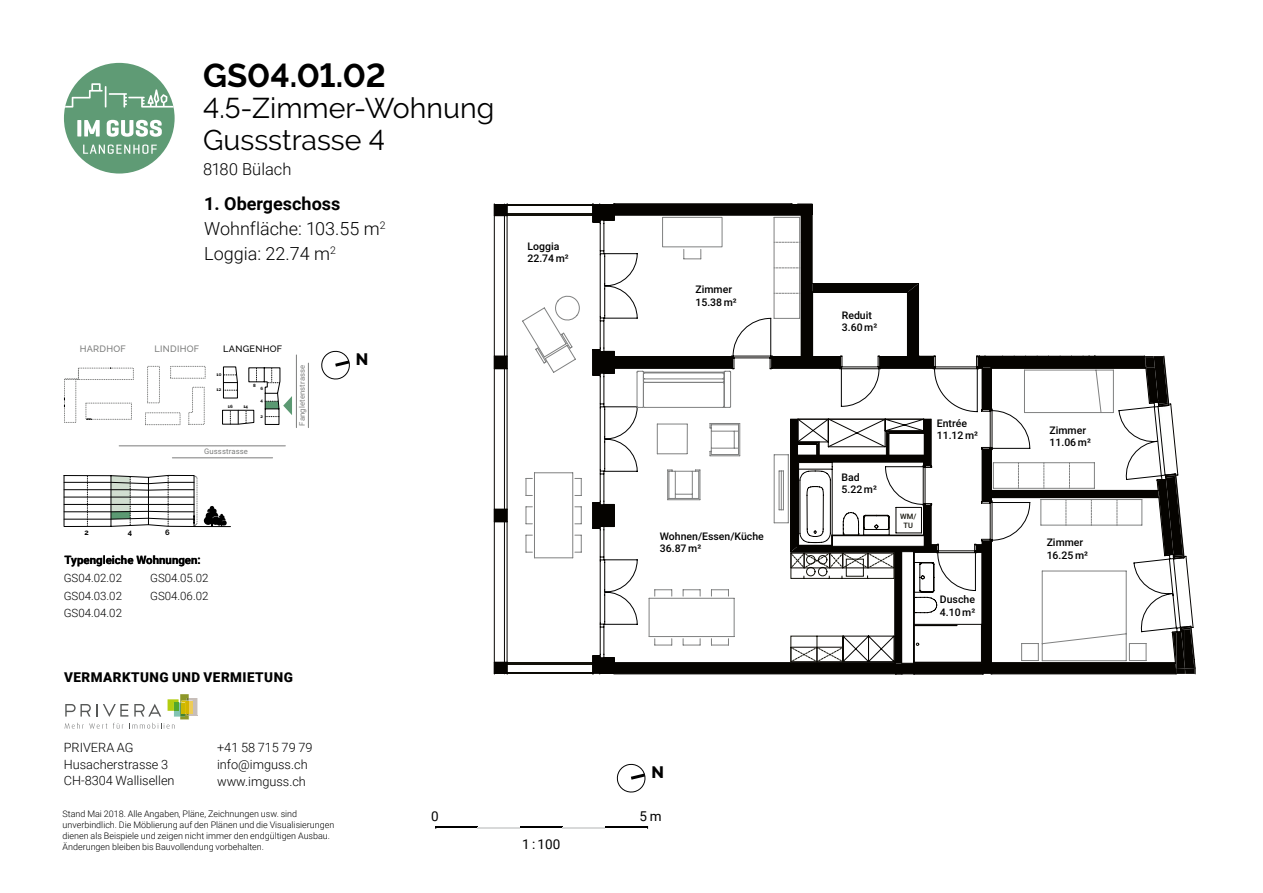
<style>
.page{position:relative;width:1263px;height:893px;background:#fff}
.page>*{position:absolute;margin:0;border:0;box-sizing:border-box;transform-origin:0 0}
.t1{font:700 33px "Raleway";color:#000}
.t2{font:28.5px/31.2px "Raleway";color:#000}
.t3{font:300 18px/24.6px "Roboto";color:#000}
.t4{font:300 16.5px "Roboto";color:#000}
.t5{font:800 16.5px "Raleway";color:#000}
.t6{font:900 13.5px "Roboto";letter-spacing:.035em;color:#000}
.t7{font:13.5px "Roboto";color:#000}
.t8{font:300 12.75px/16.5px "Roboto";color:#000}
.t9{font:300 11.4px/17.7px "Roboto";color:#000;text-align:justify}
.t10{font:700 11.4px "Roboto";color:#000}
.t11{font:500 10.5px/12.6px "Roboto";color:#000}
.t12{font:500 9.15px "Raleway";letter-spacing:.03em;color:#7b7c7b}
.t13{font:500 9.15px "Raleway";letter-spacing:.03em;color:#000}
.t14{font:300 9px/11.2px "Roboto";color:#000}
.t15{font:7.65px "Roboto";letter-spacing:.02em;color:#7b7c7b}
.t16{font:700 7.65px "Raleway";color:#000}
.t17{font:500 7.5px/9px "Roboto";color:#13120a;text-align:center}
.t18{font:700 4.5px "Raleway";color:#000}
.s1{font-weight:700}
</style>
<div class="page">
<svg style="left:321px;top:350px;width:29px;height:30px"></svg>
<svg style="left:145px;top:366px;width:61px;height:59px"></svg>
<svg style="left:64px;top:368px;width:70px;height:55px"></svg>
<hr style="left:296px;top:355px;width:1px;height:73px;background:#7b7c7b">
<hr style="left:308px;top:363px;width:1px;height:65px;background:#7b7c7b">
<hr style="left:119px;top:446px;width:166px;height:1px;background:#7b7c7b">
<hr style="left:172px;top:458px;width:101px;height:1px;background:#7b7c7b">
<hr style="left:194px;top:526px;width:36px;height:1px;background:#000">
<div style="left:64px;top:63px;width:111px;height:111px;background:#5f9b75;border-radius:50%"></div>
<svg style="left:65px;top:83px;width:109px;height:25px"></svg>
<svg style="left:77px;top:120px;width:4px;height:17px"></svg>
<svg style="left:84px;top:120px;width:16px;height:17px"></svg>
<svg style="left:107px;top:120px;width:55px;height:17px"></svg>
<svg style="left:83px;top:144px;width:74px;height:10px"></svg>
<svg style="left:494px;top:203px;width:319px;height:472px"></svg>
<hr style="left:504px;top:204px;width:1px;height:470px;background:#050300">
<svg style="left:525px;top:524px;width:67px;height:122px"></svg>
<svg style="left:592px;top:283px;width:604px;height:392px"></svg>
<svg style="left:522px;top:217px;width:278px;height:307px"></svg>
<svg style="left:65px;top:694px;width:132px;height:35px"></svg>
<hr style="left:435px;top:826px;width:42px;height:1px;background:#000">
<hr style="left:520px;top:826px;width:42px;height:1px;background:#000">
<hr style="left:605px;top:826px;width:42px;height:1px;background:#000">
<hr style="left:562px;top:827px;width:43px;height:2px;background:#d8d9d9">
<hr style="left:477px;top:827px;width:43px;height:2px;background:#d8d9d9">
<svg style="left:616px;top:763px;width:30px;height:30px"></svg>
<svg style="left:222px;top:366px;width:70px;height:59px"></svg>
<svg style="left:63px;top:474px;width:164px;height:54px"></svg>
<h1 class="t1" style="left:203px;top:57px;width:184px">GS04.01.02</h1>
<h2 class="t2" style="left:203px;top:93px;width:293px">4.5-Zimmer-Wohnung<br>Gussstrasse 4</h2>
<h3 class="t4" style="left:203px;top:157px;width:90px">8180 Bülach</h3>
<h3 class="t3" style="left:204px;top:191px;width:183px"><span class="s1">1. Obergeschoss<br></span>Wohnfläche: 103.55 m<sup>2<br></sup>Loggia: 22.74 m<sup>2</sup></h3>
<p class="t11" style="left:527px;top:241px;width:43px">Loggia<br>22.74 m²</p>
<p class="t12" style="left:80px;top:343px;width:48px">HARDHOF</p>
<p class="t12" style="left:155px;top:343px;width:46px">LINDIHOF</p>
<p class="t13" style="left:223px;top:343px;width:61px">LANGENHOF</p>
<p class="t18" style="left:217px;top:373px;width:6px">10</p>
<p class="t18" style="left:217px;top:388px;width:6px">12</p>
<p class="t18" style="left:228px;top:405px;width:6px">16</p>
<p class="t18" style="left:253px;top:384px;width:4px">8</p>
<p class="t18" style="left:260px;top:387px;width:4px">6</p>
<p class="t18" style="left:260px;top:399px;width:4px">4</p>
<p class="t18" style="left:260px;top:415px;width:4px">2</p>
<p class="t18" style="left:243px;top:405px;width:6px">14</p>
<p class="t15" style="left:204px;top:448px;width:45px">Gussstrasse</p>
<p class="t15" style="left:299px;top:426px;width:62px;rotate:-90deg">Fangletenstrasse</p>
<p class="t16" style="left:84px;top:530px;width:6px">2</p>
<p class="t16" style="left:128px;top:530px;width:6px">4</p>
<p class="t16" style="left:165px;top:530px;width:6px">6</p>
<p class="t10" style="left:65px;top:555px;width:138px">Typengleiche Wohnungen:</p>
<p class="t9" style="left:64px;top:570px;width:60px">GS04.02.02<br>GS04.03.02<br>GS04.04.02</p>
<p class="t9" style="left:150px;top:570px;width:60px">GS04.05.02<br>GS04.06.02</p>
<h3 class="t6" style="left:64px;top:669px;width:230px">VERMARKTUNG UND VERMIETUNG</h3>
<h3 class="t5" style="left:356px;top:349px;width:14px">N</h3>
<h3 class="t8" style="left:64px;top:740px;width:112px">PRIVERA AG<br>Husacherstrasse 3<br>CH-8304 Wallisellen</h3>
<h3 class="t8" style="left:217px;top:740px;width:97px">+41 58 715 79 79 info@imguss.ch www.imguss.ch</h3>
<p class="t14" style="left:63px;top:809px;width:273px">Stand Mai 2018. Alle Angaben, Pläne, Zeichnungen usw. sind unverbindlich. Die Möblierung auf den Plänen und die Visualisierungen dienen als Beispiele und zeigen nicht immer den endgültigen Ausbau.<br>Änderungen bleiben bis Bauvollendung vorbehalten.</p>
<h3 class="t7" style="left:431px;top:809px;width:9px">0</h3>
<h3 class="t7" style="left:522px;top:835px;width:40px">1 : 100</h3>
<p class="t11" style="left:695px;top:284px;width:43px">Zimmer<br>15.38 m²</p>
<p class="t11" style="left:842px;top:310px;width:37px">Reduit<br>3.60 m²</p>
<p class="t11" style="left:841px;top:472px;width:37px">Bad<br>5.22 m²</p>
<p class="t11" style="left:937px;top:418px;width:43px">Entrée<br>11.12 m²</p>
<p class="t17" style="left:900px;top:513px;width:18px">WM/<br>TU</p>
<p class="t11" style="left:1049px;top:424px;width:43px">Zimmer<br>11.06 m²</p>
<p class="t11" style="left:660px;top:531px;width:106px">Wohnen/Essen/Küche<br>36.87 m²</p>
<p class="t11" style="left:1047px;top:537px;width:43px">Zimmer<br>16.25 m²</p>
<h3 class="t5" style="left:651px;top:762px;width:14px">N</h3>
<h3 class="t7" style="left:639px;top:807px;width:24px">5 m</h3>
<p class="t11" style="left:940px;top:594px;width:37px">Dusche<br>4.10 m²</p>
</div>
